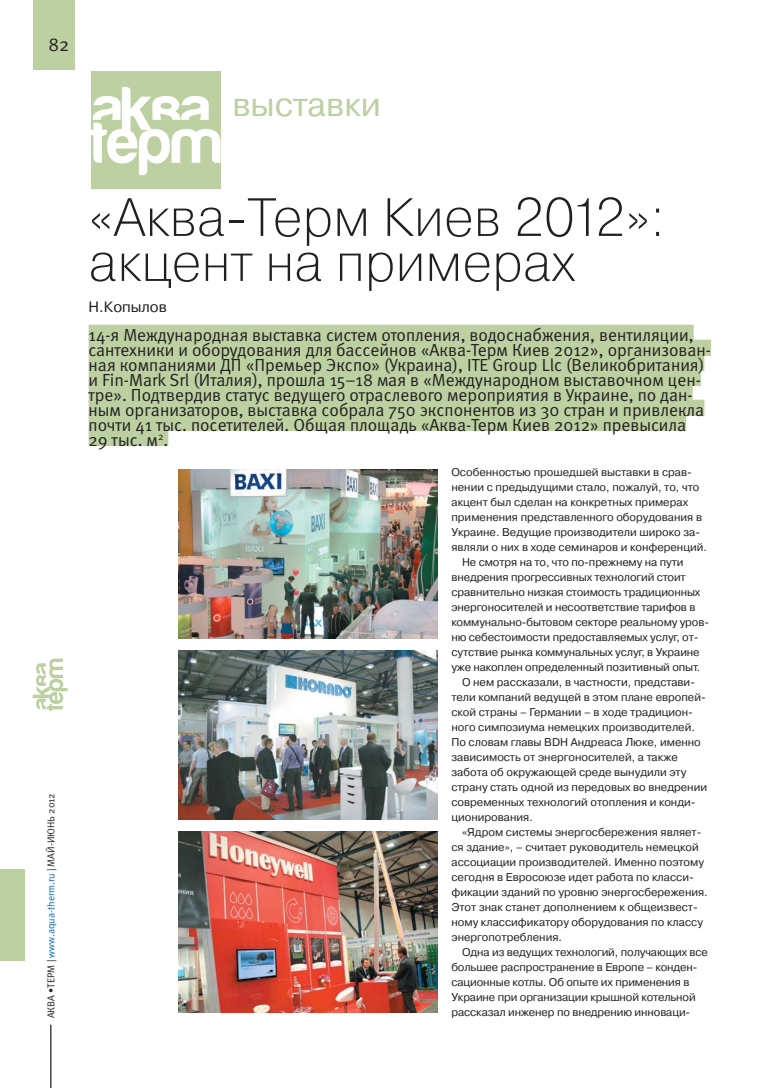
<style>
.page{position:relative;width:780px;height:1088px;background:#fff}
.page>*{position:absolute;margin:0;border:0;box-sizing:border-box;transform-origin:0 0}
.t1{font:200 53.75px/45px "Pragmatica";color:#231f20}
.t2{font:33.75px "Pragmatica";color:#bcd0a1}
.t3{font:18.75px "Meta Normal C";color:#231f20}
.t4{font:17.5px/15px "Meta Normal C";color:#231f20}
.t5{font:15px "Pragmatica";color:#231f20}
.t6{font:11.25px "Pragmatica";color:#231f20}
.t7{font:10px "Meta Normal C";color:#231f20}
.s1{color:#006cb7}
</style>
<div class="page">
<div style="left:33px;top:1px;width:41px;height:69px;background:#bcd0a1"></div>
<hr style="left:50px;top:1025px;width:1px;height:63px;background:#231f20">
<div style="left:0;top:870px;width:25px;height:91px;background:#bcd0a1"></div>
<svg style="left:33px;top:658px;width:35px;height:53px"></svg>
<div style="left:91px;top:71px;width:129px;height:117px;background:#bcd0a1"></div>
<svg style="left:91px;top:87px;width:129px;height:88px"></svg>
<div style="left:89px;top:325px;width:604px;height:16px;background:#bcd0a1"></div>
<div style="left:89px;top:340px;width:622px;height:16px;background:#bcd0a1"></div>
<div style="left:89px;top:355px;width:615px;height:16px;background:#bcd0a1"></div>
<div style="left:89px;top:370px;width:611px;height:16px;background:#bcd0a1"></div>
<div style="left:89px;top:385px;width:603px;height:16px;background:#bcd0a1"></div>
<div style="left:89px;top:400px;width:615px;height:16px;background:#bcd0a1"></div>
<div style="left:89px;top:415px;width:597px;height:16px;background:#bcd0a1"></div>
<div style="left:89px;top:430px;width:79px;height:16px;background:#bcd0a1"></div>
<img style="left:178px;top:469px;width:259px;height:170px">
<img style="left:178px;top:831px;width:259px;height:181px">
<img style="left:178px;top:650px;width:259px;height:170px">
<h3 class="t3" style="left:49px;top:38px;width:22px">82</h3>
<h2 class="t2" style="left:232px;top:92px;width:150px">выставки</h2>
<p class="t7" style="left:47px;top:1018px;width:227px;rotate:-90deg">АКВА •ТЕРМ | <span class="s1">www.aqua-therm.ru</span> | МАЙ-ИЮНЬ 2012</p>
<h1 class="t1" style="left:89px;top:201px;width:577px">«Аква-Терм Киев 2012»: акцент на примерах</h1>
<h3 class="t5" style="left:89px;top:301px;width:80px">Н.Копылов</h3>
<p class="t4" style="left:89px;top:329px;width:624px">14-я Международная выставка систем отопления, водоснабжения, вентиляции, сантехники и оборудования для бассейнов «Аква-Терм Киев 2012», организован&shy;ная компаниями ДП «Премьер Экспо» (Украина), ITE Group Llc (Великобритания) и Fin-Mark Srl (Италия), прошла 15–18 мая в «Международном выставочном цен&shy;тре». Подтвердив статус ведущего отраслевого мероприятия в Украине, по дан&shy;ным организаторов, выставка собрала 750 экспонентов из 30 стран и привлекла почти 41 тыс. посетителей. Общая площадь «Аква-Терм Киев 2012» превысила<br>29 тыс. м<sup>2</sup>.</p>
<p class="t6" style="left:451px;top:468px;width:242px">Особенностью прошедшей выставки в срав-</p>
<p class="t6" style="left:451px;top:483px;width:249px">нении с предыдущими стало, пожалуй, то, что</p>
<p class="t6" style="left:451px;top:498px;width:238px">акцент был сделан на конкретных примерах</p>
<p class="t6" style="left:451px;top:513px;width:252px">применения представленного оборудования в</p>
<p class="t6" style="left:451px;top:528px;width:250px">Украине. Ведущие производители широко за-</p>
<p class="t6" style="left:451px;top:543px;width:257px">являли о них в ходе семинаров и конференций.</p>
<p class="t6" style="left:462px;top:558px;width:223px">Не смотря на то, что по-прежнему на пути</p>
<p class="t6" style="left:451px;top:573px;width:236px">внедрения прогрессивных технологий стоит</p>
<p class="t6" style="left:451px;top:588px;width:250px">сравнительно низкая стоимость традиционных</p>
<p class="t6" style="left:451px;top:603px;width:245px">энергоносителей и несоответствие тарифов в</p>
<p class="t6" style="left:451px;top:618px;width:259px">коммунально-бытовом секторе реальному уров-</p>
<p class="t6" style="left:451px;top:633px;width:249px">ню себестоимости предоставляемых услуг, от-</p>
<p class="t6" style="left:451px;top:648px;width:250px">сутствие рынка коммунальных услуг, в Украине</p>
<p class="t6" style="left:451px;top:663px;width:250px">уже накоплен определенный позитивный опыт.</p>
<p class="t6" style="left:462px;top:678px;width:234px">О нем рассказали, в частности, представи-</p>
<p class="t6" style="left:451px;top:693px;width:256px">тели компаний ведущей в этом плане европей-</p>
<p class="t6" style="left:451px;top:708px;width:243px">ской страны – Германии – в ходе традицион-</p>
<p class="t6" style="left:451px;top:723px;width:245px">ного симпозиума немецких производителей.</p>
<p class="t6" style="left:451px;top:738px;width:251px">По словам главы BDH Андреаса Люке, именно</p>
<p class="t6" style="left:451px;top:753px;width:228px">зависимость от энергоносителей, а также</p>
<p class="t6" style="left:451px;top:768px;width:236px">забота об окружающей среде вынудили эту</p>
<p class="t6" style="left:451px;top:783px;width:257px">страну стать одной из передовых во внедрении</p>
<p class="t6" style="left:451px;top:798px;width:246px">современных технологий отопления и конди-</p>
<p class="t6" style="left:451px;top:813px;width:83px">ционирования.</p>
<p class="t6" style="left:462px;top:828px;width:241px">«Ядром системы энергосбережения являет-</p>
<p class="t6" style="left:451px;top:843px;width:249px">ся здание», – считает руководитель немецкой</p>
<p class="t6" style="left:451px;top:858px;width:254px">ассоциации производителей. Именно поэтому</p>
<p class="t6" style="left:451px;top:873px;width:244px">сегодня в Евросоюзе идет работа по класси-</p>
<p class="t6" style="left:451px;top:888px;width:258px">фикации зданий по уровню энергосбережения.</p>
<p class="t6" style="left:451px;top:903px;width:248px">Этот знак станет дополнением к общеизвест-</p>
<p class="t6" style="left:451px;top:918px;width:253px">ному классификатору оборудования по классу</p>
<p class="t6" style="left:451px;top:933px;width:112px">энергопотребления.</p>
<p class="t6" style="left:462px;top:948px;width:247px">Одна из ведущих технологий, получающих все</p>
<p class="t6" style="left:451px;top:963px;width:248px">большее распространение в Европе – конден-</p>
<p class="t6" style="left:451px;top:978px;width:239px">сационные котлы. Об опыте их применения в</p>
<p class="t6" style="left:451px;top:993px;width:246px">Украине при организации крышной котельной</p>
<p class="t6" style="left:451px;top:1008px;width:240px">рассказал инженер по внедрению инноваци-</p>
</div>
